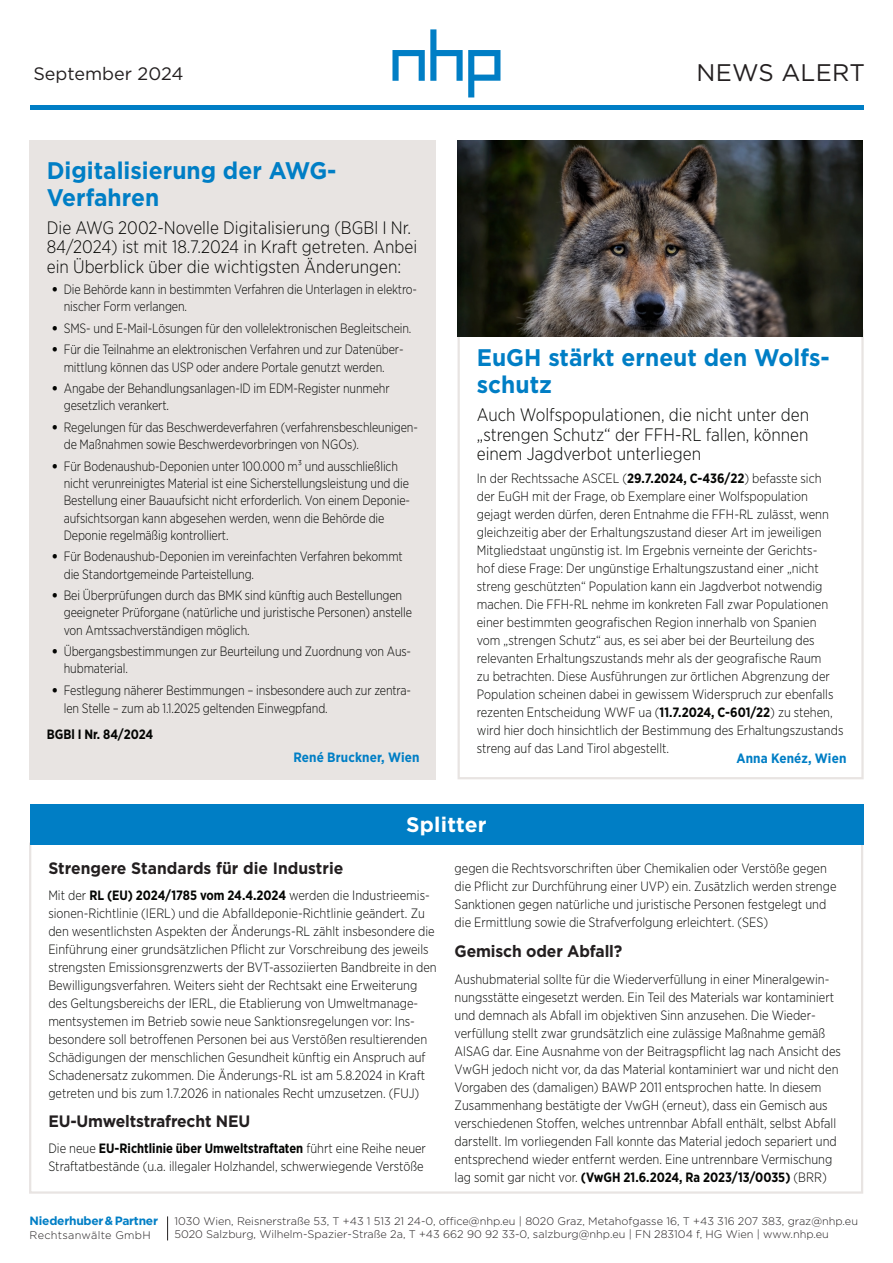
<style>
.page{position:relative;width:893px;height:1263px;background:#fff}
.page>*{position:absolute;margin:0;border:0;box-sizing:border-box;transform-origin:0 0}
.HL_groß_blau{font:700 24px/27px "Gotham";color:#007ec5;scale:.95 1}
.t1{font:24px "Gotham";letter-spacing:.01em;color:#231f20}
.HL_im_Kästchen_Mittelachse{font:700 21px "Gotham";letter-spacing:.01em;color:#fff}
.Text_Einleitung_kursiv{font:300 18px/19.5px "Gotham Narrow";color:#040503}
.t2{font:18px "Gotham";color:#231f20}
.HL_klein_schwarz{font:700 16.5px "Gotham";letter-spacing:-.01em;color:#231f20;scale:.95 1}
.Text_linksbündig{font:300 13.5px/18px "Gotham Narrow";color:#040503;scale:.95 1}
.Text_linksbündig-2{font:300 13.5px/17.2px "Gotham Narrow";color:#040503;scale:.92 1}
.Autorenname_blau{font:700 13.5px "Gotham Narrow";letter-spacing:.01em;color:#007ec5}
.Text_linksbündig-3{font:700 13.5px "Gotham Narrow";color:#040503;scale:.95 1}
.t3{font:700 12px "Gotham";letter-spacing:-.02em;color:#007ec5}
.t4{font:300 10.95px/13.2px "Gotham";color:#231f20}
.t5{font:300 10.95px "Gotham";letter-spacing:.025em;color:#231f20}
.s1{font-family:"Gotham";font-weight:900}
.s2{font-weight:700}
</style>
<div class="page">
<svg style="left:392px;top:29px;width:108px;height:68px"></svg>
<hr style="left:30px;top:106px;width:833px;height:4px;background:#007ec5">
<svg style="left:167px;top:1216px;width:1px;height:24px"></svg>
<div style="left:30px;top:140px;width:406px;height:639px;background:#e8e4e2"></div>
<div style="left:458px;top:330px;width:406px;height:449px;border:2px solid #e8e4e2"></div>
<div style="left:30px;top:804px;width:833px;height:41px;background:#007ec5"></div>
<img style="left:457px;top:140px;width:406px;height:196px">
<h3 class="t2" style="left:33px;top:62px;width:152px">September 2024</h3>
<h1 class="t1" style="left:696px;top:57px;width:170px">NEWS ALERT</h1>
<p class="HL_groß_blau" style="left:47px;top:156px;width:306px">Digitalisierung der AWG-<br>Verfahren</p>
<p class="Text_Einleitung_kursiv" style="left:47px;top:217px;width:372px">Die AWG 2002-Novelle Digitalisierung (BGBl I Nr.<br>84/2024) ist mit 18.7.2024 in Kraft getreten. Anbei ein Überblick über die wichtigsten Änderungen:</p>
<p class="Text_linksbündig-2" style="left:64px;top:280px;width:386px;text-indent:-12px"><span class="s1">•</span> Die Behörde kann in bestimmten Verfahren die Unterlagen in elektro&shy;nischer Form verlangen.</p>
<p class="Text_linksbündig-2" style="left:52px;top:319px;width:392px"><span class="s1">•</span> SMS- und E-Mail-Lösungen für den vollelektronischen Begleitschein.</p>
<p class="Text_linksbündig-2" style="left:52px;top:341px;width:384px;text-align:center"><span class="s1">•</span> Für die Teilnahme an elektronischen Verfahren und zur Datenüber&shy;mittlung können das USP oder andere Portale genutzt werden.</p>
<p class="Text_linksbündig-2" style="left:64px;top:379px;width:356px;text-indent:-12px"><span class="s1">•</span> Angabe der Behandlungsanlagen-ID im EDM-Register nunmehr gesetzlich verankert.</p>
<p class="Text_linksbündig-2" style="left:64px;top:418px;width:386px;text-indent:-12px"><span class="s1">•</span> Regelungen für das Beschwerdeverfahren (verfahrensbeschleunigen&shy;de Maßnahmen sowie Beschwerdevorbringen von NGOs).</p>
<p class="Text_linksbündig-2" style="left:64px;top:457px;width:378px;text-indent:-12px"><span class="s1">•</span> Für Bodenaushub-Deponien unter 100.000 m³ und ausschließlich nicht verunreinigtes Material ist eine Sicherstellungsleistung und die Bestellung einer Bauaufsicht nicht erforderlich. Von einem Deponie&shy;aufsichtsorgan kann abgesehen werden, wenn die Behörde die Deponie regelmäßig kontrolliert.</p>
<p class="Text_linksbündig-2" style="left:64px;top:547px;width:370px;text-indent:-12px"><span class="s1">•</span> Für Bodenaushub-Deponien im vereinfachten Verfahren bekommt die Standortgemeinde Parteistellung.</p>
<p class="Text_linksbündig-2" style="left:64px;top:586px;width:380px;text-indent:-12px"><span class="s1">•</span> Bei Überprüfungen durch das BMK sind künftig auch Bestellungen geeigneter Prüforgane (natürliche und juristische Personen) anstelle von Amtssachverständigen möglich.</p>
<p class="Text_linksbündig-2" style="left:64px;top:642px;width:379px;text-indent:-12px"><span class="s1">•</span> Übergangsbestimmungen zur Beurteilung und Zuordnung von Aus&shy;hubmaterial.</p>
<p class="Text_linksbündig-2" style="left:64px;top:681px;width:379px;line-height:18px;text-indent:-12px"><span class="s1">•</span> Festlegung näherer Bestimmungen – insbesondere auch zur zentra&shy;len Stelle – zum ab 1.1.2025 geltenden Einwegpfand.</p>
<p class="Text_linksbündig-3" style="left:47px;top:726px;width:114px">BGBl I Nr. 84/2024</p>
<p class="Autorenname_blau" style="left:293px;top:749px;width:128px">René Bruckner, Wien</p>
<p class="HL_groß_blau" style="left:477px;top:344px;width:373px">EuGH stärkt erneut den Wolfs&shy;schutz</p>
<p class="Text_Einleitung_kursiv" style="left:477px;top:405px;width:334px;text-align:justify">Auch Wolfspopulationen, die nicht unter den „strengen Schutz“ der FFH-RL fallen, können einem Jagdverbot unterliegen</p>
<p class="Text_linksbündig" style="left:477px;top:468px;width:387px">In der Rechtssache ASCEL (<span class="s2">29.7.2024, C-436/22</span>) befasste sich<br>der EuGH mit der Frage, ob Exemplare einer Wolfspopulation gejagt werden dürfen, deren Entnahme die FFH-RL zulässt, wenn gleichzeitig aber der Erhaltungszustand dieser Art im jeweiligen Mitgliedstaat ungünstig ist. Im Ergebnis verneinte der Gerichts-<br>hof diese Frage: Der ungünstige Erhaltungszustand einer „nicht streng geschützten“ Population kann ein Jagdverbot notwendig machen. Die FFH-RL nehme im konkreten Fall zwar Populationen einer bestimmten geografischen Region innerhalb von Spanien vom „strengen Schutz“ aus, es sei aber bei der Beurteilung des relevanten Erhaltungszustands mehr als der geografische Raum<br>zu betrachten. Diese Ausführungen zur örtlichen Abgrenzung der Population scheinen dabei in gewissem Widerspruch zur ebenfalls rezenten Entscheidung WWF ua (<span class="s2">11.7.2024, C-601/22</span>) zu stehen, wird hier doch hinsichtlich der Bestimmung des Erhaltungszustands streng auf das Land Tirol abgestellt.</p>
<p class="Autorenname_blau" style="left:736px;top:749px;width:111px">Anna Kenéz, Wien</p>
<p class="HL_im_Kästchen_Mittelachse" style="left:406px;top:813px;width:82px">Splitter</p>
<p class="HL_klein_schwarz" style="left:48px;top:858px;width:312px">Strengere Standards für die Industrie</p>
<p class="Text_linksbündig" style="left:48px;top:886px;width:410px">Mit der <span class="s2">RL (EU) 2024/1785 vom 24.4.2024</span> werden die Industrieemis&shy;sionen-Richtlinie (IERL) und die Abfalldeponie-Richtlinie geändert. Zu den wesentlichsten Aspekten der Änderungs-RL zählt insbesondere die Einführung einer grundsätzlichen Pflicht zur Vorschreibung des jeweils strengsten Emissionsgrenzwerts der BVT-assoziierten Bandbreite in den Bewilligungsverfahren. Weiters sieht der Rechtsakt eine Erweiterung des Geltungsbereichs der IERL, die Etablierung von Umweltmanage&shy;mentsystemen im Betrieb sowie neue Sanktionsregelungen vor: Ins&shy;besondere soll betroffenen Personen bei aus Verstößen resultierenden Schädigungen der menschlichen Gesundheit künftig ein Anspruch auf Schadenersatz zukommen. Die Änderungs-RL ist am 5.8.2024 in Kraft getreten und bis zum 1.7.2026 in nationales Recht umzusetzen. (FUJ)</p>
<p class="HL_klein_schwarz" style="left:48px;top:1111px;width:214px">EU-Umweltstrafrecht NEU</p>
<p class="Text_linksbündig" style="left:48px;top:1139px;width:399px">Die neue <span class="s2">EU-Richtlinie über Umweltstraftaten</span> führt eine Reihe neuer<br>Straftatbestände (u.a. illegaler Holzhandel, schwerwiegende Verstöße</p>
<p class="Text_linksbündig" style="left:455px;top:859px;width:403px">gegen die Rechtsvorschriften über Chemikalien oder Verstöße gegen die Pflicht zur Durchführung einer UVP) ein. Zusätzlich werden strenge Sanktionen gegen natürliche und juristische Personen festgelegt und die Ermittlung sowie die Strafverfolgung erleichtert. (SES)</p>
<p class="HL_klein_schwarz" style="left:455px;top:942px;width:178px">Gemisch oder Abfall?</p>
<p class="Text_linksbündig" style="left:455px;top:970px;width:408px">Aushubmaterial sollte für die Wiederverfüllung in einer Mineralgewin&shy;nungsstätte eingesetzt werden. Ein Teil des Materials war kontaminiert und demnach als Abfall im objektiven Sinn anzusehen. Die Wieder&shy;verfüllung stellt zwar grundsätzlich eine zulässige Maßnahme gemäß AlSAG dar. Eine Ausnahme von der Beitragspflicht lag nach Ansicht des VwGH jedoch nicht vor, da das Material kontaminiert war und nicht den Vorgaben des (damaligen) BAWP 2011 entsprochen hatte. In diesem Zusammenhang bestätigte der VwGH (erneut), dass ein Gemisch aus verschiedenen Stoffen, welches untrennbar Abfall enthält, selbst Abfall darstellt. Im vorliegenden Fall konnte das Material jedoch separiert und entsprechend wieder entfernt werden. Eine untrennbare Vermischung lag somit gar nicht vor. <span class="s2">(VwGH 21.6.2024, Ra 2023/13/0035)</span> (BRR)</p>
<p class="t3" style="left:30px;top:1214px;width:130px">Niederhuber &amp; Partner</p>
<p class="t5" style="left:30px;top:1228px;width:123px">Rechtsanwälte GmbH</p>
<p class="t4" style="left:174px;top:1214px;width:685px">1030 Wien, Reisnerstraße 53, T +43 1 513 21 24-0, office@nhp.eu | 8020 Graz, Metahofgasse 16, T +43 316 207 383, graz@nhp.eu<br>5020 Salzburg, Wilhelm-Spazier-Straße 2a, T +43 662 90 92 33-0, salzburg@nhp.eu | FN 283104 f, HG Wien | www.nhp.eu</p>
</div>
